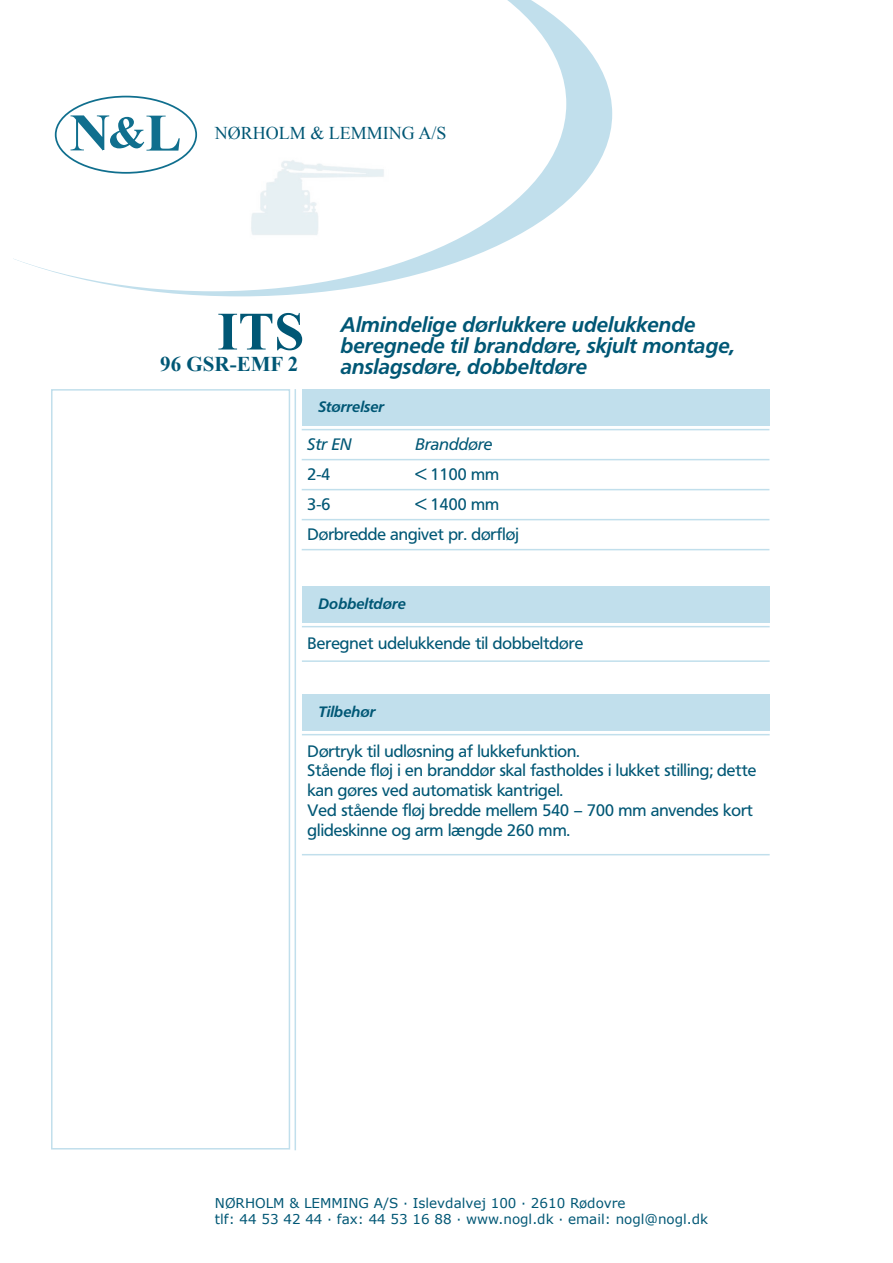
<style>
.page{position:relative;width:893px;height:1263px;background:#fff}
.page>*{position:absolute;margin:0;border:0;box-sizing:border-box;transform-origin:0 0}
.t1{font:700 54px "Times New Roman";color:#005775}
.t2{font:italic 700 21px "Frutiger BQ";color:#005775}
.t3{font:700 21px "Times New Roman";color:#005775}
.t4{font:18px "Times New Roman";color:#005775}
.t5{font:16.5px/19.8px "Frutiger BQ";color:#005775}
.t6{font:italic 16.5px "Frutiger BQ";color:#005775}
.t7{font:italic 700 15px "Frutiger BQ";color:#005775}
.t8{font:13.5px/16.2px "Verdana";color:#005775}
</style>
<div class="page">
<div style="left:302px;top:389px;width:467px;height:37px;background:#c1dfec"></div>
<svg style="left:151px;top:26px;width:461px;height:270px"></svg>
<svg style="left:13px;top:0;width:553px;height:291px"></svg>
<img style="left:239px;top:153px;width:155px;height:96px">
<div style="left:55px;top:96px;width:142px;height:78px;border:2px solid #106f8e;border-radius:50%"></div>
<svg style="left:70px;top:115px;width:110px;height:37px"></svg>
<hr style="left:302px;top:429px;width:467px;height:1px;background:#c1dfec">
<hr style="left:302px;top:459px;width:467px;height:1px;background:#c1dfec">
<hr style="left:302px;top:489px;width:467px;height:1px;background:#c1dfec">
<div style="left:302px;top:586px;width:468px;height:37px;background:#c1dfec"></div>
<hr style="left:302px;top:626px;width:468px;height:1px;background:#c1dfec">
<hr style="left:302px;top:660px;width:468px;height:2px;background:#c1dfec">
<hr style="left:295px;top:389px;width:1px;height:761px;background:#c1dfec">
<div style="left:302px;top:694px;width:468px;height:37px;background:#c1dfec"></div>
<hr style="left:302px;top:734px;width:468px;height:1px;background:#c1dfec">
<hr style="left:302px;top:854px;width:468px;height:1px;background:#c1dfec">
<hr style="left:302px;top:519px;width:467px;height:1px;background:#c1dfec">
<hr style="left:302px;top:549px;width:467px;height:1px;background:#c1dfec">
<div style="left:51px;top:389px;width:239px;height:760px;border:2px solid #c1dfec"></div>
<p class="t4" style="left:215px;top:123px;width:233px">NØRHOLM &amp; LEMMING A/S</p>
<p class="t1" style="left:217px;top:300px;width:89px">ITS</p>
<p class="t3" style="left:160px;top:351px;width:140px">96 GSR-EMF 2</p>
<p class="t2" style="left:341px;top:313px;width:356px">Almindelige dørlukkere udelukkende</p>
<p class="t2" style="left:341px;top:334px;width:395px">beregnede til branddøre, skjult montage,</p>
<p class="t2" style="left:341px;top:355px;width:248px">anslagsdøre, dobbeltdøre</p>
<p class="t7" style="left:318px;top:397px;width:67px">Størrelser</p>
<p class="t6" style="left:307px;top:435px;width:46px">Str EN</p>
<p class="t6" style="left:415px;top:435px;width:78px">Branddøre</p>
<p class="t5" style="left:307px;top:465px;width:25px">2-4</p>
<p class="t5" style="left:415px;top:465px;width:85px">&lt; 1100 mm</p>
<p class="t5" style="left:307px;top:495px;width:25px">3-6</p>
<p class="t5" style="left:415px;top:495px;width:85px">&lt; 1400 mm</p>
<p class="t5" style="left:307px;top:525px;width:213px">Dørbredde angivet pr. dørfløj</p>
<p class="t7" style="left:319px;top:594px;width:89px">Dobbeltdøre</p>
<p class="t5" style="left:308px;top:633px;width:277px">Beregnet udelukkende til dobbeltdøre</p>
<p class="t7" style="left:319px;top:702px;width:58px">Tilbehør</p>
<p class="t5" style="left:308px;top:741px;width:273px">Dørtryk til udløsning af lukkefunktion.</p>
<p class="t5" style="left:308px;top:761px;width:450px">Stående fløj i en branddør skal fastholdes i lukket stilling; dette kan gøres ved automatisk kantrigel.</p>
<p class="t5" style="left:308px;top:800px;width:447px">Ved stående fløj bredde mellem 540 – 700 mm anvendes kort glideskinne og arm længde 260 mm.</p>
<p class="t8" style="left:215px;top:1195px;width:495px">NØRHOLM &amp; LEMMING A/S ∙ Islevdalvej 100 ∙ 2610 Rødovre<br>tlf: 44 53 42 44 ∙ fax: 44 53 16 88 ∙ www.nogl.dk ∙ email: nogl@nogl.dk</p>
</div>
